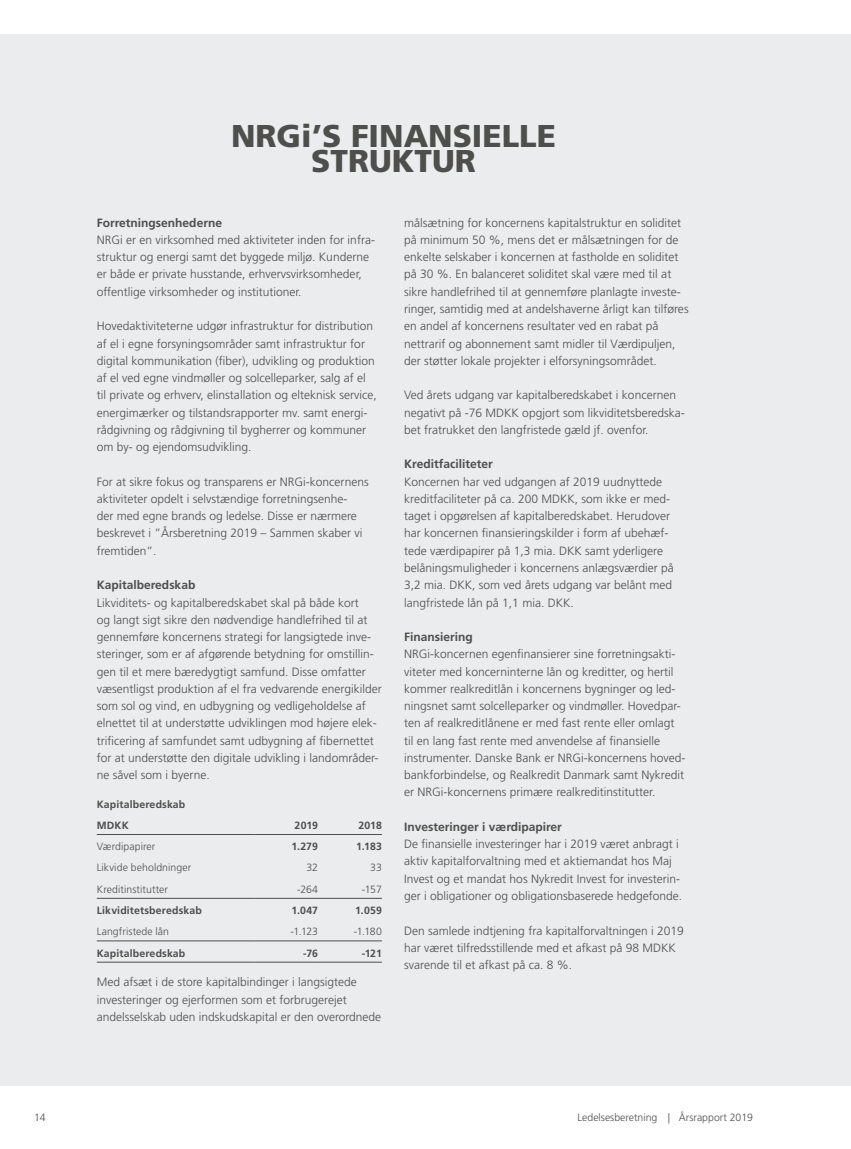
<style>
.page{position:relative;width:851px;height:1149px;background:#fff}
.page>*{position:absolute;margin:0;border:0;box-sizing:border-box;transform-origin:0 0}
.Rubrik{font:900 31.5px/25.5px "Frutiger";color:#4e4e4d;text-align:center}
.Brødtekst{font:300 12px/17.2px "Frutiger";color:#4e4e4d}
.Brødtekst-2{font:700 12px "Frutiger";color:#4e4e4d}
.Lille_rubrik{font:300 10.5px "Frutiger";color:#4e4e4d}
.Lille_rubrik-2{font:700 10.5px "Frutiger";letter-spacing:.015em;color:#4e4e4d}
</style>
<div class="page">
<div style="left:0;top:34px;width:850px;height:1050px;background:#eaeced"></div>
<hr style="left:97px;top:897px;width:157px;height:1px;background:#4e4e4d">
<hr style="left:254px;top:897px;width:64px;height:1px;background:#4e4e4d">
<hr style="left:318px;top:897px;width:64px;height:1px;background:#4e4e4d">
<hr style="left:97px;top:961px;width:157px;height:1px;background:#4e4e4d">
<hr style="left:254px;top:961px;width:64px;height:1px;background:#4e4e4d">
<hr style="left:318px;top:961px;width:64px;height:1px;background:#4e4e4d">
<hr style="left:97px;top:833px;width:157px;height:1px;background:#4e4e4d">
<hr style="left:254px;top:833px;width:64px;height:1px;background:#4e4e4d">
<hr style="left:318px;top:833px;width:64px;height:1px;background:#4e4e4d">
<hr style="left:97px;top:940px;width:157px;height:1px;background:#4e4e4d">
<hr style="left:254px;top:940px;width:64px;height:1px;background:#4e4e4d">
<hr style="left:318px;top:940px;width:64px;height:1px;background:#4e4e4d">
<p class="Rubrik" style="left:231px;top:123px;width:326px">NRGi’S FINANSIELLE<br>STRUKTUR</p>
<p class="Brødtekst-2" style="left:97px;top:215px;width:127px">Forretningsenhederne</p>
<p class="Brødtekst" style="left:97px;top:231px;width:280px">NRGi er en virksomhed med aktiviteter inden for infra&shy;struktur og energi samt det byggede miljø. Kunderne er både er private husstande, erhvervsvirksomheder, offentlige virksomheder og institutioner.</p>
<p class="Brødtekst" style="left:97px;top:317px;width:281px">Hovedaktiviteterne udgør infrastruktur for distribution af el i egne forsyningsområder samt infrastruktur for digital kommunikation (fiber), udvikling og produktion af el ved egne vindmøller og solcelleparker, salg af el til private og erhverv, elinstallation og elteknisk service, energimærker og tilstandsrapporter mv. samt energi&shy;rådgivning og rådgivning til bygherrer og kommuner om by- og ejendomsudvikling.</p>
<p class="Brødtekst" style="left:97px;top:473px;width:273px">For at sikre fokus og transparens er NRGi-koncernens aktiviteter opdelt i selvstændige forretningsenhe-<br>der med egne brands og ledelse. Disse er nærmere beskrevet i ”Årsberetning 2019 – Sammen skaber vi fremtiden”.</p>
<p class="Brødtekst-2" style="left:97px;top:578px;width:100px">Kapitalberedskab</p>
<p class="Brødtekst" style="left:97px;top:593px;width:286px">Likviditets- og kapitalberedskabet skal på både kort<br>og langt sigt sikre den nødvendige handlefrihed til at gennemføre koncernens strategi for langsigtede inve&shy;steringer, som er af afgørende betydning for omstillin&shy;gen til et mere bæredygtigt samfund. Disse omfatter væsentligst produktion af el fra vedvarende energikilder som sol og vind, en udbygning og vedligeholdelse af elnettet til at understøtte udviklingen mod højere elek&shy;trificering af samfundet samt udbygning af fibernettet for at understøtte den digitale udvikling i landområder&shy;ne såvel som i byerne.</p>
<p class="Lille_rubrik-2" style="left:97px;top:797px;width:90px">Kapitalberedskab</p>
<p class="Lille_rubrik-2" style="left:97px;top:818px;width:34px">MDKK</p>
<p class="Lille_rubrik-2" style="left:294px;top:818px;width:25px">2019</p>
<p class="Lille_rubrik-2" style="left:358px;top:818px;width:25px">2018</p>
<p class="Lille_rubrik" style="left:97px;top:840px;width:60px">Værdipapirer</p>
<p class="Lille_rubrik-2" style="left:291px;top:840px;width:28px">1.279</p>
<p class="Lille_rubrik-2" style="left:356px;top:840px;width:27px">1.183</p>
<p class="Lille_rubrik" style="left:97px;top:861px;width:96px">Likvide beholdninger</p>
<p class="Lille_rubrik" style="left:306px;top:861px;width:13px">32</p>
<p class="Lille_rubrik" style="left:370px;top:861px;width:13px">33</p>
<p class="Lille_rubrik" style="left:97px;top:882px;width:73px">Kreditinstitutter</p>
<p class="Lille_rubrik" style="left:297px;top:882px;width:22px">-264</p>
<p class="Lille_rubrik" style="left:362px;top:882px;width:21px">-157</p>
<p class="Lille_rubrik-2" style="left:97px;top:903px;width:106px">Likviditetsberedskab</p>
<p class="Lille_rubrik-2" style="left:291px;top:903px;width:28px">1.047</p>
<p class="Lille_rubrik-2" style="left:355px;top:903px;width:28px">1.059</p>
<p class="Lille_rubrik" style="left:97px;top:925px;width:74px">Langfristede lån</p>
<p class="Lille_rubrik" style="left:290px;top:925px;width:29px">-1.123</p>
<p class="Lille_rubrik" style="left:354px;top:925px;width:29px">-1.180</p>
<p class="Lille_rubrik-2" style="left:97px;top:946px;width:90px">Kapitalberedskab</p>
<p class="Lille_rubrik-2" style="left:303px;top:946px;width:16px">-76</p>
<p class="Lille_rubrik-2" style="left:361px;top:946px;width:22px">-121</p>
<p class="Brødtekst" style="left:97px;top:973px;width:286px">Med afsæt i de store kapitalbindinger i langsigtede investeringer og ejerformen som et forbrugerejet andelsselskab uden indskudskapital er den overordnede</p>
<p class="Brødtekst" style="left:404px;top:214px;width:286px">målsætning for koncernens kapitalstruktur en soliditet på minimum 50 %, mens det er målsætningen for de enkelte selskaber i koncernen at fastholde en soliditet på 30 %. En balanceret soliditet skal være med til at sikre handlefrihed til at gennemføre planlagte investe&shy;ringer, samtidig med at andelshaverne årligt kan tilføres en andel af koncernens resultater ved en rabat på nettrarif og abonnement samt midler til Værdipuljen, der støtter lokale projekter i elforsyningsområdet.</p>
<p class="Brødtekst" style="left:404px;top:386px;width:282px">Ved årets udgang var kapitalberedskabet i koncernen negativt på -76 MDKK opgjort som likviditetsberedska&shy;bet fratrukket den langfristede gæld jf. ovenfor.</p>
<p class="Brødtekst-2" style="left:404px;top:457px;width:90px">Kreditfaciliteter</p>
<p class="Brødtekst" style="left:404px;top:473px;width:271px">Koncernen har ved udgangen af 2019 uudnyttede kreditfaciliteter på ca. 200 MDKK, som ikke er med&shy;taget i opgørelsen af kapitalberedskabet. Herudover har koncernen finansieringskilder i form af ubehæf&shy;tede værdipapirer på 1,3 mia. DKK samt yderligere belåningsmuligheder i koncernens anlægsværdier på 3,2 mia. DKK, som ved årets udgang var belånt med langfristede lån på 1,1 mia. DKK.</p>
<p class="Brødtekst-2" style="left:404px;top:629px;width:70px">Finansiering</p>
<p class="Brødtekst" style="left:404px;top:645px;width:283px">NRGi-koncernen egenfinansierer sine forretningsakti&shy;viteter med koncerninterne lån og kreditter, og hertil kommer realkreditlån i koncernens bygninger og led&shy;ningsnet samt solcelleparker og vindmøller. Hovedpar&shy;ten af realkreditlånene er med fast rente eller omlagt til en lang fast rente med anvendelse af finansielle instrumenter. Danske Bank er NRGi-koncernens hoved&shy;bankforbindelse, og Realkredit Danmark samt Nykredit er NRGi-koncernens primære realkreditinstitutter.</p>
<p class="Brødtekst-2" style="left:404px;top:819px;width:159px">Investeringer i værdipapirer</p>
<p class="Brødtekst" style="left:404px;top:835px;width:279px">De finansielle investeringer har i 2019 været anbragt i aktiv kapitalforvaltning med et aktiemandat hos Maj Invest og et mandat hos Nykredit Invest for investerin&shy;ger i obligationer og obligationsbaserede hedgefonde.</p>
<p class="Brødtekst" style="left:404px;top:921px;width:281px">Den samlede indtjening fra kapitalforvaltningen i 2019 har været tilfredsstillende med et afkast på 98 MDKK svarende til et afkast på ca. 8 %.</p>
<p class="Lille_rubrik" style="left:34px;top:1111px;width:13px">14</p>
<p class="Lille_rubrik" style="left:577px;top:1111px;width:177px">Ledelsesberetning | Årsrapport 2019</p>
</div>
